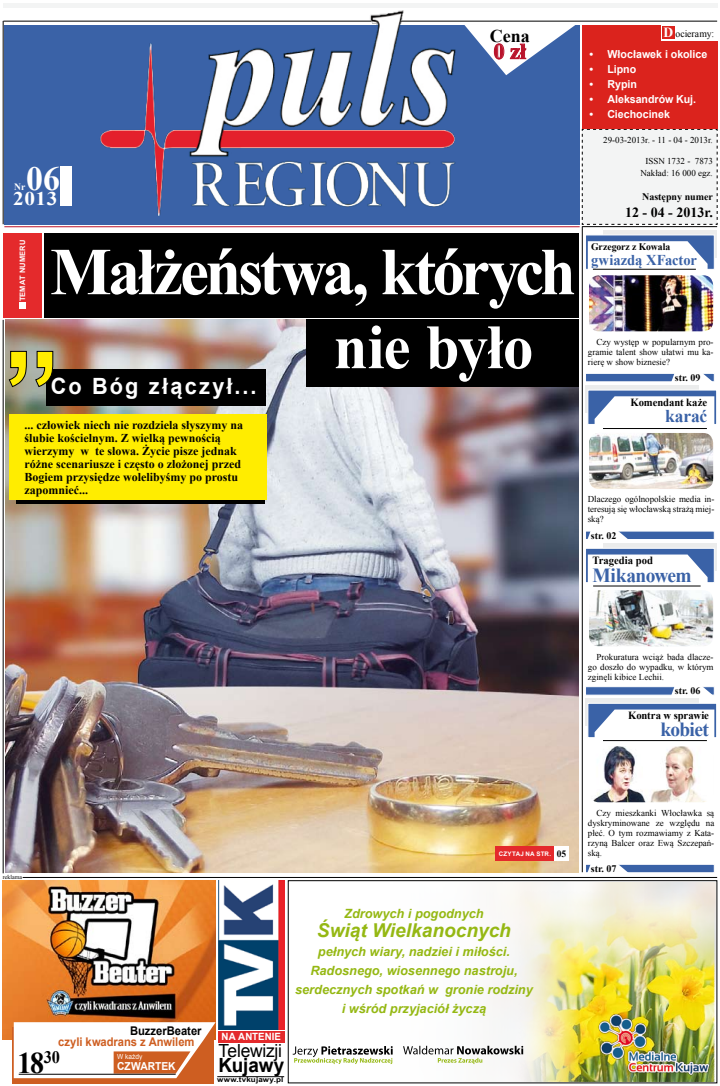
<style>
.page{position:relative;width:720px;height:1086px;background:#fff}
.page>*{position:absolute;margin:0;border:0;box-sizing:border-box;transform-origin:0 0}
.t1{font:700 67px "Times New Roman";letter-spacing:-.055em;color:#fff}
.t2{font:700 63px "Times New Roman";letter-spacing:-.02em;color:#fff}
.t3{font:700 33.9px "Times New Roman";color:#fff}
.t4{font:700 30px "Times New Roman";color:#000;scale:.93 1}
.t5{font:700 22.4px "Arial";letter-spacing:.1em;color:#fff}
.t6{font:700 22px "Times New Roman";color:#b9132b}
.t7{font:700 20px "Times New Roman";letter-spacing:-.03em;color:#3a62a7}
.t8{font:700 19.5px "Arial";letter-spacing:-.005em;color:#000}
.t9{font:700 19.4px "Times New Roman";color:#fff;scale:1.1 1}
.t10{font:italic 700 19.1px "Arial";color:#95b813}
.t11{font:18px "Arial";letter-spacing:-.015em;color:#000}
.t12{font:700 18px "Times New Roman";letter-spacing:-.01em;color:#3a62a7}
.t13{font:700 18px "Times New Roman";color:#000}
.t14{font:700 17.5px "Times New Roman";color:#000;scale:.93 1}
.t15{font:700 15px "Times New Roman";color:#3a62a7}
.t16{font:700 14px "Times New Roman";color:#000}
.t17{font:700 14px "Times New Roman";color:#fff}
.t18{font:italic 700 12.7px/19.1px "Arial";color:#95b813;text-align:center}
.t19{font:700 12px/13px "Times New Roman";color:#000}
.t20{font:700 12px "Arial";letter-spacing:-.005em;color:#ce5e21;scale:.93 1}
.t21{font:700 12px "Arial";letter-spacing:-.005em;color:#000;scale:.93 1}
.t22{font:700 11px "Arial";color:#fff}
.t23{font:700 11px "Times New Roman";letter-spacing:-.005em;color:#000}
.t24{font:700 11px "Arial";color:#fff;scale:.93 1}
.t25{font:700 10px "Times New Roman";color:#000}
.t26{font:10px "Times New Roman";letter-spacing:.005em;color:#000}
.t27{font:700 10px "Arial";letter-spacing:.005em;color:#fff}
.t28{font:700 9.7px "Times New Roman";color:#fff}
.t29{font:9px/10px "Times New Roman";color:#000;text-align:justify}
.t30{font:700 7.5px "Arial";letter-spacing:.02em;color:#fff}
.t31{font:700 7px "Arial";letter-spacing:.015em;color:#000;scale:1.15 1}
.t32{font:7px "Arial";letter-spacing:.01em;color:#fff;scale:.93 1}
.t33{font:700 6.2px "Arial";letter-spacing:.025em;color:#fff}
.t34{font:6px "Times New Roman";color:#000}
.s1{font-family:"Times New Roman";font-size:9.7px;color:#000}
</style>
<div class="page">
<hr style="left:3px;top:4px;width:714px;height:4px;background:#f3f4f4">
<div style="left:4px;top:25px;width:576px;height:199px;background:#3a62a7"></div>
<hr style="left:4px;top:226px;width:576px;height:1px;background:#b9132b">
<hr style="left:3px;top:21px;width:1px;height:203px;background:#000">
<hr style="left:3px;top:21px;width:714px;height:1px;background:#000">
<svg style="left:487px;top:25px;width:88px;height:50px"></svg>
<img style="left:92px;top:10px;width:395px;height:205px">
<div style="left:582px;top:129px;width:136px;height:96px;background:#f3f4f4"></div>
<div style="left:582px;top:25px;width:135px;height:103px;background:#db231d"></div>
<div style="left:60px;top:166px;width:12px;height:40px;background:#fff"></div>
<div style="left:661px;top:24px;width:57px;height:17px;background:#fff"></div>
<hr style="left:3px;top:320px;width:1px;height:553px;background:#000">
<div style="left:662px;top:26px;width:13px;height:13px;background:#db231d"></div>
<div style="left:44px;top:233px;width:535px;height:84px;background:#000"></div>
<hr style="left:582px;top:226px;width:1px;height:646px;background:#000">
<hr style="left:582px;top:226px;width:135px;height:1px;background:#000">
<div style="left:604px;top:230px;width:113px;height:27px;background:#ebecec"></div>
<div style="left:585px;top:234px;width:130px;height:36px;background:#3a62a7;border:1px solid #fff"></div>
<img style="left:586px;top:241px;width:131px;height:306px">
<hr style="left:603px;top:428px;width:104px;height:1px;background:#000">
<div style="left:604px;top:543px;width:113px;height:27px;background:#ebecec"></div>
<div style="left:585px;top:548px;width:130px;height:35px;background:#3a62a7;border:1px solid #fff"></div>
<svg style="left:586px;top:554px;width:131px;height:319px"></svg>
<hr style="left:603px;top:740px;width:104px;height:1px;background:#000">
<hr style="left:23px;top:877px;width:694px;height:1px;background:#000">
<img style="left:5px;top:320px;width:574px;height:552px">
<div style="left:495px;top:846px;width:59px;height:14px;background:#e42a2c"></div>
<div style="left:555px;top:846px;width:14px;height:14px;background:#fff"></div>
<div style="left:307px;top:320px;width:272px;height:67px;background:#000"></div>
<div style="left:288px;top:880px;width:429px;height:203px;background:#fff;border:1px solid #000"></div>
<img style="left:473px;top:882px;width:243px;height:199px">
<img style="left:514px;top:882px;width:201px;height:199px">
<svg style="left:293px;top:1046px;width:100px;height:18px"></svg>
<svg style="left:403px;top:1045px;width:120px;height:19px"></svg>
<img style="left:595px;top:1013px;width:117px;height:63px">
<div style="left:16px;top:420px;width:248px;height:84px;background:linear-gradient(to right,#000,#000)"></div>
<div style="left:9px;top:414px;width:257px;height:85px;background:#ffed00"></div>
<div style="left:47px;top:369px;width:219px;height:37px;background:#000"></div>
<svg style="left:9px;top:351px;width:44px;height:36px;background:#b5ad3d"></svg>
<div style="left:3px;top:233px;width:38px;height:84px;background:#e42a2c"></div>
<svg style="left:19px;top:303px;width:6px;height:6px"></svg>
<img style="left:218px;top:880px;width:67px;height:149px">
<div style="left:218px;top:1031px;width:67px;height:11px;background:#e42a2c"></div>
<hr style="left:217px;top:1076px;width:67px;height:1px;background:#000">
<img style="left:3px;top:880px;width:213px;height:159px">
<div style="left:12px;top:1027px;width:202px;height:56px;background:linear-gradient(to right,#ce5e21,#ce5e21)"></div>
<svg style="left:14px;top:1022px;width:202px;height:56px"></svg>
<hr style="left:19px;top:1074px;width:157px;height:1px;background:#000">
<h3 class="t3" style="left:26px;top:155px;width:35px">06</h3>
<h3 class="t9" style="left:13px;top:185px;width:42px">2013</h3>
<p class="t28" style="left:14px;top:180px;width:13px">Nr</p>
<h3 class="t13" style="left:490px;top:23px;width:41px">Cena</h3>
<h3 class="t6" style="left:494px;top:36px;width:34px">0 zł</h3>
<p class="t30" style="left:18px;top:301px;width:63px;rotate:-90deg">TEMAT NUMERU</p>
<h1 class="t1" style="left:50px;top:225px;width:527px">Małżeństwa, których</h1>
<h3 class="t5" style="left:51px;top:371px;width:207px">Co Bóg złączył...</h3>
<h2 class="t2" style="left:334px;top:303px;width:201px">nie było</h2>
<h3 class="t19" style="left:25px;top:418px;width:220px">... człowiek niech nie rozdziela słyszymy na ślubie kościelnym. Z wielką pewnością wierzymy w te słowa. Życie pisze jednak różne scenariusze i często o złożonej przed Bogiem przysiędze wolelibyśmy po prostu zapomnieć...</h3>
<h3 class="t17" style="left:664px;top:23px;width:11px">D</h3>
<p class="t26" style="left:676px;top:26px;width:40px">ocieramy:</p>
<p class="t22" style="left:589px;top:46px;width:119px">• Włocławek i okolice</p>
<p class="t22" style="left:589px;top:61px;width:48px">• Lipno</p>
<p class="t22" style="left:589px;top:76px;width:49px">• Rypin</p>
<p class="t22" style="left:589px;top:91px;width:108px">• Aleksandrów Kuj.</p>
<p class="t22" style="left:589px;top:106px;width:82px">• Ciechocinek</p>
<p class="t29" style="left:603px;top:135px;width:111px">29-03-2013r. - 11 - 04 - 2013r.</p>
<p class="t29" style="left:640px;top:155px;width:74px;line-height:12px;text-align:center">ISSN 1732 - 7873<br>Nakład: 16 000 egz.</p>
<p class="t25" style="left:642px;top:190px;width:72px">Następny numer</p>
<h3 class="t16" style="left:625px;top:203px;width:89px">12 - 04 - 2013r.</h3>
<p class="t25" style="left:591px;top:240px;width:81px">Grzegorz z Kowala</p>
<h3 class="t15" style="left:591px;top:249px;width:107px">gwiazdą XFactor</h3>
<p class="t29" style="left:588px;top:336px;width:127px;text-indent:9px">Czy występ w popularnym pro&shy;gramie talent show ułatwi mu ka&shy;rierę w show biznesie?</p>
<p class="t25" style="left:675px;top:370px;width:27px">str. 09</p>
<p class="t23" style="left:631px;top:395px;width:78px">Komendant każe</p>
<h3 class="t12" style="left:665px;top:404px;width:44px">karać</h3>
<p class="t29" style="left:588px;top:494px;width:128px">Dlaczego ogólnopolskie media in&shy;teresują się włocławską strażą miej&shy;ską?</p>
<p class="t23" style="left:592px;top:553px;width:62px">Tragedia pod</p>
<h3 class="t7" style="left:592px;top:561px;width:101px">Mikanowem</h3>
<p class="t25" style="left:591px;top:528px;width:27px">str. 02</p>
<p class="t29" style="left:588px;top:651px;width:127px;text-indent:9px">Prokuratura wciąż bada dlacze&shy;go doszło do wypadku, w którym zginęli kibice Lechii.</p>
<p class="t25" style="left:675px;top:683px;width:27px">str. 06</p>
<p class="t23" style="left:628px;top:708px;width:82px">Kontra w sprawie</p>
<h3 class="t7" style="left:660px;top:716px;width:50px">kobiet</h3>
<p class="t34" style="left:3px;top:873px;width:21px">reklama</p>
<h3 class="t21" style="left:130px;top:1023px;width:78px">BuzzerBeater</h3>
<h3 class="t20" style="left:58px;top:1034px;width:148px">czyli kwadrans z Anwilem</h3>
<p class="t32" style="left:117px;top:1052px;width:29px">W każdy</p>
<h3 class="t14" style="left:44px;top:1045px;width:19px">30</h3>
<h3 class="t4" style="left:18px;top:1042px;width:30px">18</h3>
<p class="t24" style="left:117px;top:1059px;width:65px">CZWARTEK</p>
<p class="t33" style="left:499px;top:849px;width:69px">CZYTAJ NA STR. <span class="s1">05</span></p>
<p class="t27" style="left:222px;top:1030px;width:61px">NA ANTENIE</p>
<p class="t31" style="left:217px;top:1075px;width:59px">www.tvkujawy.pl</p>
<h3 class="t11" style="left:219px;top:1039px;width:65px">Telewizji</h3>
<h3 class="t8" style="left:219px;top:1052px;width:67px">Kujawy</h3>
<h3 class="t18" style="left:344px;top:904px;width:141px">Zdrowych i pogodnych</h3>
<h3 class="t10" style="left:317px;top:917px;width:196px">Świąt Wielkanocnych</h3>
<h3 class="t18" style="left:295px;top:942px;width:239px">pełnych wiary, nadziei i miłości.<br>Radosnego, wiosennego nastroju, serdecznych spotkań w gronie rodziny i wśród przyjaciół życzą</h3>
<p class="t29" style="left:588px;top:807px;width:128px;text-indent:9px">Czy mieszkanki Włocławka są dyskryminowane ze względu na płeć. O tym rozmawiamy z Kata&shy;rzyną Balcer oraz Ewą Szczepań&shy;ską.</p>
<p class="t25" style="left:591px;top:861px;width:27px">str. 07</p>
</div>
